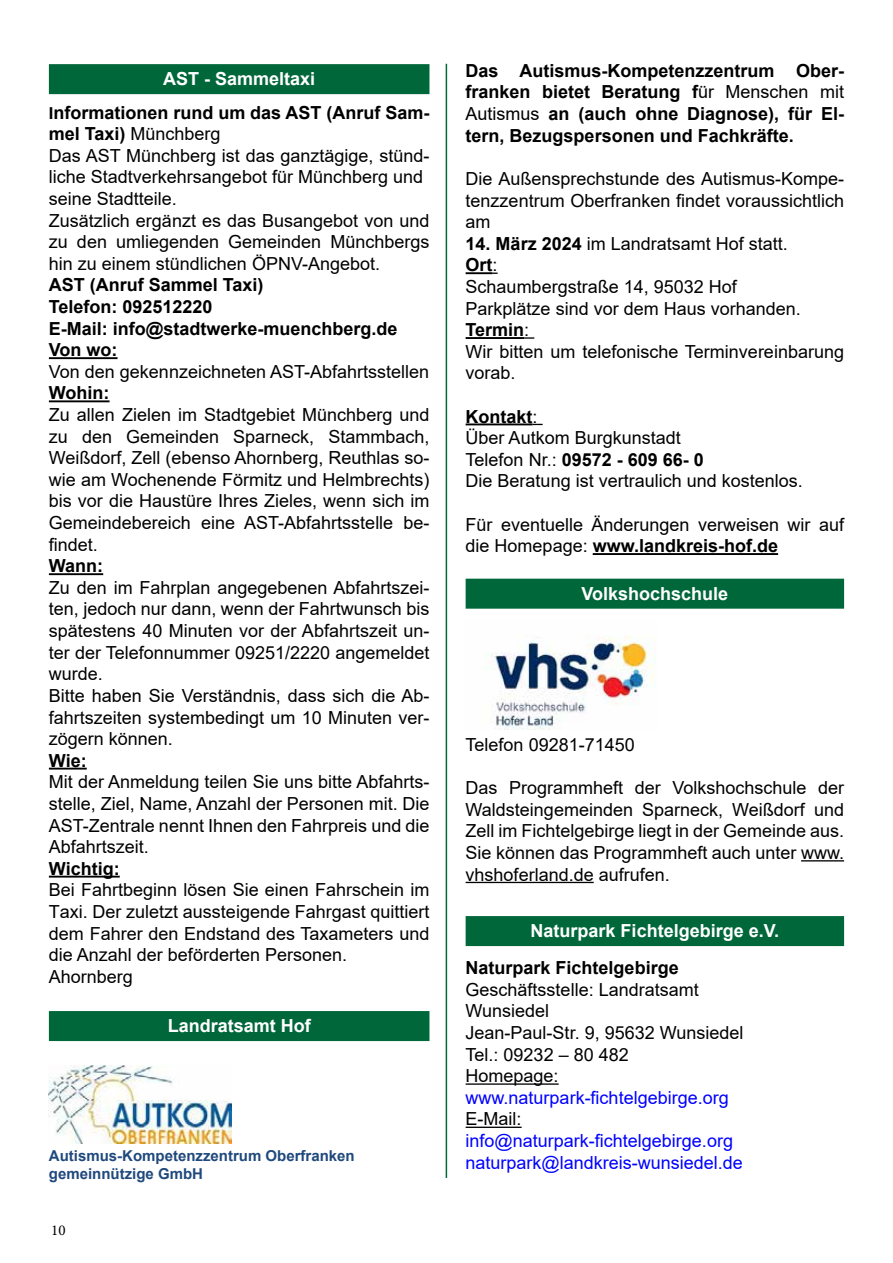
<style>
.page{position:relative;width:893px;height:1263px;background:#fff}
.page>*{position:absolute;margin:0;border:0;box-sizing:border-box;transform-origin:0 0}
.t1{font:18px/21.6px "Arial";color:#000}
.t2{font:700 18px/21.6px "Arial";color:#000;text-align:center}
.t3{font:18px/21.6px "Arial";color:#00f}
.t4{font:700 18px "Arial";color:#fff}
.t5{font:700 15px/18px "Arial";color:#1f497d}
.t6{font:15px "Minion Pro";color:#000}
.s1{color:#fff}
.s2{font-size:16.5px}
.s3{font-weight:700}
.s4{font-weight:400}
</style>
<div class="page">
<div style="left:49px;top:64px;width:380px;height:30px;background:#00673a"></div>
<hr style="left:49px;top:357px;width:69px;height:2px;background:#000">
<hr style="left:49px;top:400px;width:61px;height:2px;background:#000">
<hr style="left:49px;top:573px;width:54px;height:2px;background:#000">
<hr style="left:49px;top:768px;width:38px;height:1px;background:#000">
<hr style="left:49px;top:876px;width:71px;height:1px;background:#000">
<div style="left:49px;top:1011px;width:380px;height:30px;background:#00673a"></div>
<img style="left:49px;top:1065px;width:182px;height:78px">
<hr style="left:466px;top:272px;width:27px;height:2px;background:#000">
<hr style="left:466px;top:337px;width:58px;height:2px;background:#000">
<svg style="left:524px;top:337px;width:10px;height:2px"></svg>
<hr style="left:466px;top:423px;width:67px;height:2px;background:#000">
<hr style="left:593px;top:553px;width:185px;height:2px;background:#000">
<div style="left:466px;top:579px;width:378px;height:30px;background:#00673a"></div>
<hr style="left:801px;top:860px;width:43px;height:1px;background:#000">
<hr style="left:466px;top:882px;width:128px;height:1px;background:#000">
<div style="left:466px;top:916px;width:378px;height:30px;background:#00673a"></div>
<hr style="left:466px;top:1083px;width:93px;height:2px;background:#000">
<hr style="left:466px;top:1126px;width:56px;height:2px;background:#000">
<img style="left:491px;top:635px;width:165px;height:94px">
<hr style="left:446px;top:64px;width:1px;height:1114px;background:#00673a">
<p class="t2" style="left:49px;top:62px;width:382px;line-height:33.6px"><span class="s1">AST - Sammeltaxi<br></span><span class="s2">I</span>nformationen rund um das AST (Anruf Sam-</p>
<p class="t1" style="left:49px;top:123px;width:382px"><span class="s3">mel Taxi)</span> Münchberg<br>Das AST Münchberg ist das ganztägige, stünd&shy;liche Stadtverkehrsangebot für Münchberg und seine Stadtteile.<br>Zusätzlich ergänzt es das Busangebot von und zu den umliegenden Gemeinden Münchbergs hin zu einem stündlichen ÖPNV-Angebot.</p>
<p class="t2" style="left:49px;top:274px;width:350px;text-align:left">AST (Anruf Sammel Taxi)<br>Telefon: 092512220<br>E-Mail: info@stadtwerke-muenchberg.de<br>Von wo:</p>
<p class="t1" style="left:49px;top:361px;width:382px">Von den gekennzeichneten AST-Abfahrtsstellen</p>
<p class="t2" style="left:49px;top:382px;width:62px">Wohin:</p>
<p class="t1" style="left:49px;top:404px;width:382px;text-align:justify">Zu allen Zielen im Stadtgebiet Münchberg und zu den Gemeinden Sparneck, Stammbach, Weißdorf, Zell (ebenso Ahornberg, Reuthlas so&shy;wie am Wochenende Förmitz und Helmbrechts) bis vor die Haustüre Ihres Zieles, wenn sich im Gemeindebereich eine AST-Abfahrtsstelle be&shy;findet.</p>
<p class="t2" style="left:49px;top:555px;width:56px">Wann:</p>
<p class="t1" style="left:49px;top:577px;width:382px">Zu den im Fahrplan angegebenen Abfahrtszei&shy;ten, jedoch nur dann, wenn der Fahrtwunsch bis spätestens 40 Minuten vor der Abfahrtszeit un&shy;ter der Telefonnummer 09251/2220 angemeldet wurde.<br>Bitte haben Sie Verständnis, dass sich die Ab&shy;fahrtszeiten systembedingt um 10 Minuten ver&shy;zögern können.</p>
<p class="t2" style="left:49px;top:750px;width:39px">Wie:</p>
<p class="t1" style="left:49px;top:771px;width:382px;text-align:justify">Mit der Anmeldung teilen Sie uns bitte Abfahrts&shy;stelle, Ziel, Name, Anzahl der Personen mit. Die AST-Zentrale nennt Ihnen den Fahrpreis und die Abfahrtszeit.</p>
<p class="t2" style="left:49px;top:858px;width:72px">Wichtig:</p>
<p class="t1" style="left:49px;top:879px;width:382px">Bei Fahrtbeginn lösen Sie einen Fahrschein im Taxi. Der zuletzt aussteigende Fahrgast quittiert dem Fahrer den Endstand des Taxameters und die Anzahl der beförderten Personen.<br>Ahornberg</p>
<p class="t4" style="left:168px;top:1013px;width:145px">Landratsamt Hof</p>
<p class="t5" style="left:49px;top:1147px;width:307px">Autismus-Kompetenzzentrum Oberfranken gemeinnützige GmbH</p>
<p class="t6" style="left:51px;top:1220px;width:16px">10</p>
<p class="t2" style="left:466px;top:60px;width:380px;text-align:justify">Das Autismus-Kompetenzzentrum Ober&shy;franken bietet Beratung f<span class="s4">ür Menschen mit Autismus</span> an (auch ohne Diagnose), für El&shy;tern, Bezugspersonen und Fachkräfte.</p>
<p class="t1" style="left:466px;top:168px;width:380px;text-align:justify">Die Außensprechstunde des Autismus-Kompe&shy;tenzzentrum Oberfranken findet voraussichtlich am</p>
<p class="t1" style="left:466px;top:232px;width:380px"><span class="s3">14. März 2024</span> im Landratsamt Hof statt.<br><span class="s3">Ort</span>:<br>Schaumbergstraße 14, 95032 Hof<br>Parkplätze sind vor dem Haus vorhanden.<br><span class="s3">Termin</span>:<br>Wir bitten um telefonische Terminvereinbarung vorab.</p>
<p class="t1" style="left:466px;top:405px;width:339px"><span class="s3">Kontakt</span>:<br>Über Autkom Burgkunstadt<br>Telefon Nr.: <span class="s3">09572 - 609 66- 0<br></span>Die Beratung ist vertraulich und kostenlos.</p>
<p class="t1" style="left:466px;top:513px;width:380px">Für eventuelle Änderungen verweisen wir auf die Homepage: <span class="s3">www.landkreis-hof.de</span></p>
<p class="t4" style="left:581px;top:580px;width:148px">Volkshochschule</p>
<p class="t1" style="left:466px;top:734px;width:171px">Telefon 09281-71450</p>
<p class="t1" style="left:466px;top:777px;width:380px;text-align:justify">Das Programmheft der Volkshochschule der Waldsteingemeinden Sparneck, Weißdorf und Zell im Fichtelgebirge liegt in der Gemeinde aus.<br>Sie können das Programmheft auch unter www. vhshoferland.de aufrufen.</p>
<p class="t4" style="left:531px;top:918px;width:250px">Naturpark Fichtelgebirge e.V.</p>
<p class="t2" style="left:466px;top:957px;width:215px">Naturpark Fichtelgebirge</p>
<p class="t1" style="left:466px;top:978px;width:279px">Geschäftsstelle: Landratsamt<br>Wunsiedel<br>Jean-Paul-Str. 9, 95632 Wunsiedel<br>Tel.: 09232 – 80 482<br>Homepage:</p>
<p class="t3" style="left:466px;top:1086px;width:265px">www.naturpark-fichtelgebirge.org</p>
<p class="t1" style="left:466px;top:1108px;width:57px">E-Mail:</p>
<p class="t3" style="left:466px;top:1130px;width:279px">info@naturpark-fichtelgebirge.org naturpark@landkreis-wunsiedel.de</p>
</div>
